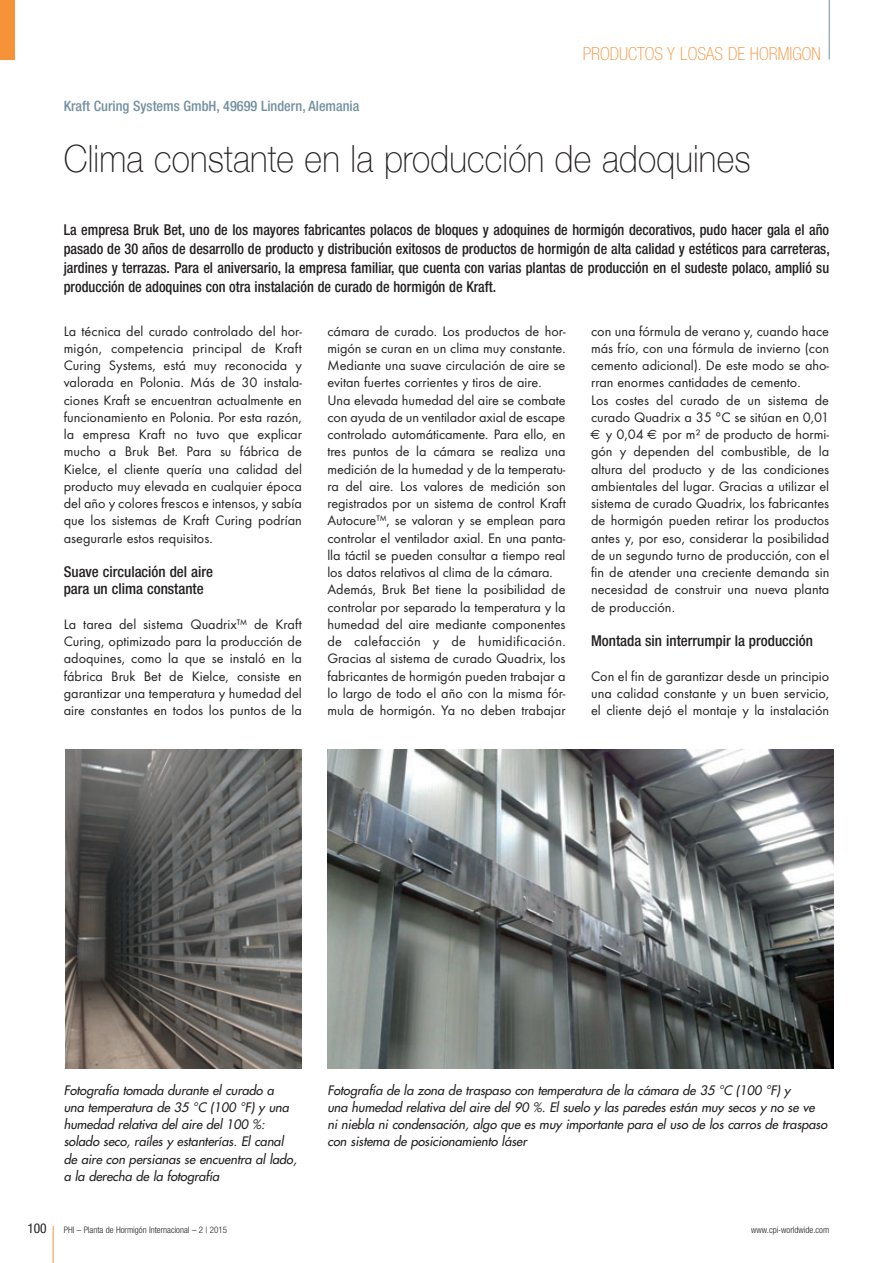
<style>
.page{position:relative;width:893px;height:1263px;background:#fff}
.page>*{position:absolute;margin:0;border:0;box-sizing:border-box;transform-origin:0 0}
.t1{font:100 37.5px "Helvetica Neue";letter-spacing:.005em;color:#231f20;scale:.9 1}
.t2{font:100 condensed 18px "Helvetica Neue";color:#f69238}
.t3{font:500 condensed 15px/18.8px "Helvetica Neue";color:#231f20;text-align:justify;scale:.95 1}
.t4{font:500 condensed 15px/17.2px "Helvetica Neue";color:#231f20}
.t5{font:14.25px/17.2px "Futura T";color:#231f20;text-align:justify}
.t6{font:500 condensed 14.25px "Helvetica Neue";color:#73909f}
.t7{font:condensed 13.5px "Helvetica Neue";color:#231f20}
.t8{font:italic 12.75px/17.2px "Futura";letter-spacing:-.005em;color:#231f20}
.t9{font:300 condensed 9px "Helvetica Neue";color:#231f20}
</style>
<div class="page">
<img style="left:66px;top:750px;width:236px;height:319px">
<img style="left:327px;top:750px;width:506px;height:319px">
<hr style="left:53px;top:1226px;width:1px;height:37px;background:#f69238">
<hr style="left:829px;top:0;width:1px;height:60px;background:#73909f">
<div style="left:0;top:0;width:15px;height:60px;background:#f69238"></div>
<p class="t6" style="left:64px;top:98px;width:297px">Kraft Curing Systems GmbH, 49699 Lindern, Alemania</p>
<p class="t2" style="left:583px;top:43px;width:239px">PRODUCTOS Y LOSAS DE HORMIGON</p>
<h1 class="t1" style="left:64px;top:136px;width:765px">Clima constante en la producción de adoquines</h1>
<p class="t3" style="left:64px;top:220px;width:808px">La empresa Bruk Bet, uno de los mayores fabricantes polacos de bloques y adoquines de hormigón decorativos, pudo hacer gala el año pasado de 30 años de desarrollo de producto y distribución exitosos de productos de hormigón de alta calidad y estéticos para carreteras, jardines y terrazas. Para el aniversario, la empresa familiar, que cuenta con varias plantas de producción en el sudeste polaco, amplió su producción de adoquines con otra instalación de curado de hormigón de Kraft.</p>
<p class="t5" style="left:64px;top:322px;width:240px">La técnica del curado controlado del hor&shy;migón, competencia principal de Kraft Curing Systems, está muy reconocida y valorada en Polonia. Más de 30 instala&shy;ciones Kraft se encuentran actualmente en funcionamiento en Polonia. Por esta razón, la empresa Kraft no tuvo que explicar mucho a Bruk Bet. Para su fábrica de Kielce, el cliente quería una calidad del producto muy elevada en cualquier época del año y colores frescos e intensos, y sabía que los sistemas de Kraft Curing podrían asegurarle estos requisitos.</p>
<p class="t4" style="left:64px;top:563px;width:151px">Suave circulación del aire para un clima constante</p>
<p class="t5" style="left:64px;top:615px;width:240px">La tarea del sistema Quadrix™ de Kraft Curing, optimizado para la producción de adoquines, como la que se instaló en la fábrica Bruk Bet de Kielce, consiste en garantizar una temperatura y humedad del aire constantes en todos los puntos de la</p>
<p class="t5" style="left:327px;top:322px;width:240px;text-align:left">cámara de curado. Los productos de hor&shy;migón se curan en un clima muy constante.<br>Mediante una suave circulación de aire se evitan fuertes corrientes y tiros de aire.<br>Una elevada humedad del aire se combate con ayuda de un ventilador axial de escape controlado automáticamente. Para ello, en tres puntos de la cámara se realiza una medición de la humedad y de la temperatu&shy;ra del aire. Los valores de medición son registrados por un sistema de control Kraft Autocure™, se valoran y se emplean para controlar el ventilador axial. En una panta&shy;lla táctil se pueden consultar a tiempo real los datos relativos al clima de la cámara.<br>Además, Bruk Bet tiene la posibilidad de controlar por separado la temperatura y la humedad del aire mediante componentes de calefacción y de humidificación.<br>Gracias al sistema de curado Quadrix, los fabricantes de hormigón pueden trabajar a lo largo de todo el año con la misma fór&shy;mula de hormigón. Ya no deben trabajar</p>
<p class="t5" style="left:591px;top:322px;width:240px">con una fórmula de verano y, cuando hace</p>
<p class="t5" style="left:591px;top:339px;width:240px">más frío, con una fórmula de invierno (con</p>
<p class="t5" style="left:591px;top:357px;width:240px">cemento adicional). De este modo se aho-</p>
<p class="t5" style="left:591px;top:374px;width:211px">rran enormes cantidades de cemento.</p>
<p class="t5" style="left:591px;top:391px;width:240px">Los costes del curado de un sistema de</p>
<p class="t5" style="left:591px;top:408px;width:240px">curado Quadrix a 35 °C se sitúan en 0,01</p>
<p class="t5" style="left:606px;top:426px;width:40px">y 0,04</p>
<p class="t5" style="left:591px;top:426px;width:240px;text-indent:72px">por m² de producto de hormi&shy;gón y dependen del combustible, de la altura del producto y de las condiciones ambientales del lugar. Gracias a utilizar el sistema de curado Quadrix, los fabricantes de hormigón pueden retirar los productos antes y, por eso, considerar la posibilidad de un segundo turno de producción, con el fin de atender una creciente demanda sin necesidad de construir una nueva planta de producción.</p>
<p class="t4" style="left:591px;top:632px;width:223px">Montada sin interrumpir la producción</p>
<p class="t5" style="left:591px;top:667px;width:240px">Con el fin de garantizar desde un principio una calidad constante y un buen servicio, el cliente dejó el montaje y la instalación</p>
<p class="t8" style="left:64px;top:1081px;width:237px">Fotografía tomada durante el curado a una temperatura de 35 °C (100 °F) y una humedad relativa del aire del 100 %: solado seco, raíles y estanterías. El canal de aire con persianas se encuentra al lado, a la derecha de la fotografía</p>
<p class="t8" style="left:327px;top:1081px;width:504px">Fotografía de la zona de traspaso con temperatura de la cámara de 35 °C (100 °F) y<br>una humedad relativa del aire del 90 %. El suelo y las paredes están muy secos y no se ve ni niebla ni condensación, algo que es muy importante para el uso de los carros de traspaso con sistema de posicionamiento láser</p>
<p class="t7" style="left:27px;top:1220px;width:21px">100</p>
<p class="t9" style="left:64px;top:1224px;width:165px">PHI – Planta de Hormigón Internacional – 2 | 2015</p>
<p class="t9" style="left:751px;top:1224px;width:79px">www.cpi-worldwide.com</p>
</div>
